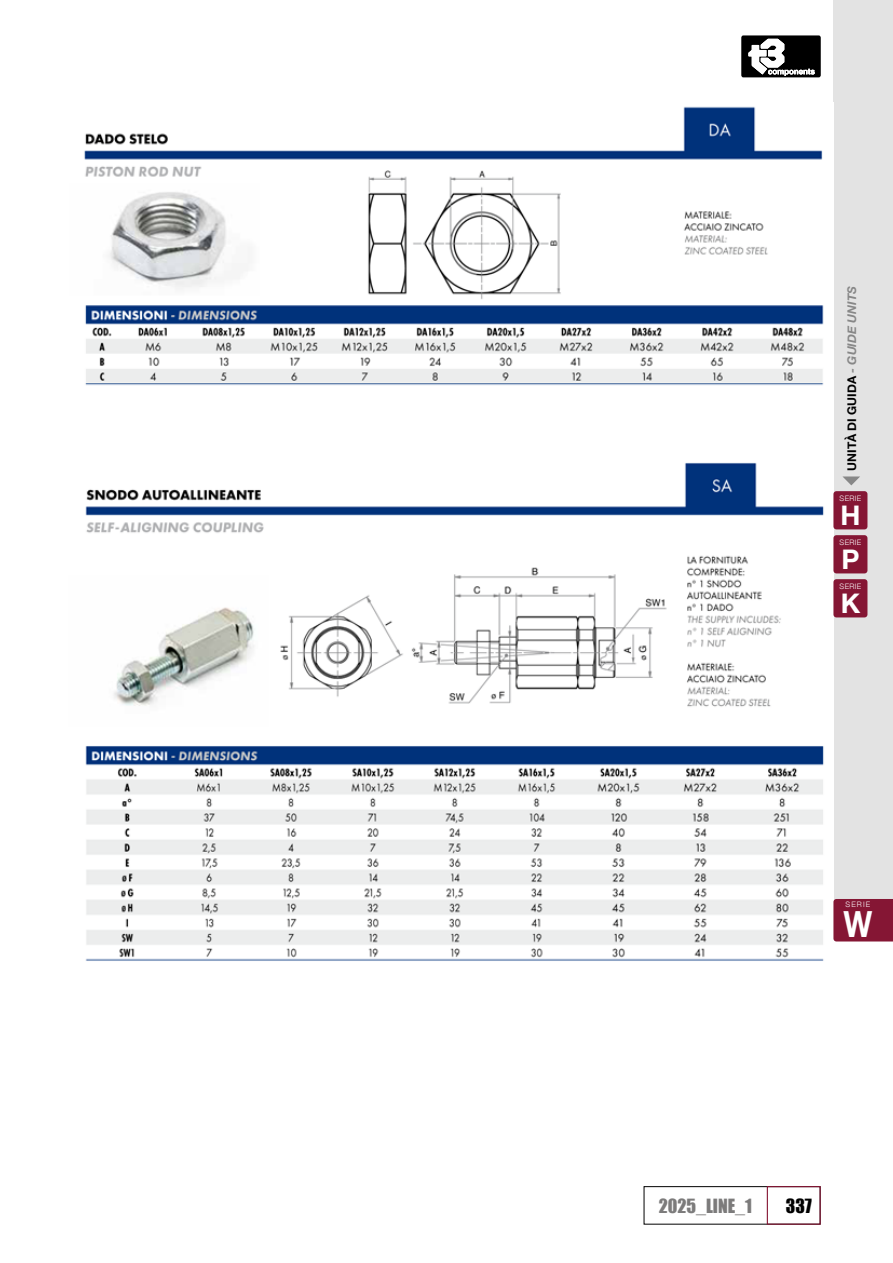
<style>
.page{position:relative;width:893px;height:1263px;background:#fff}
.page>*{position:absolute;margin:0;border:0;box-sizing:border-box;transform-origin:0 0}
.t1{font:700 36px "Helvetica Neue";color:#fff;scale:.85 1}
.t2{font:700 27px "Helvetica Neue";color:#fff}
.t3{font:18px "Impact";color:#7c7b7b}
.t4{font:18px "Impact";color:#000}
.t5{font:700 12px "Helvetica Neue";color:#000}
.t6{font:300 7.5px "Helvetica Neue";letter-spacing:.05em;color:#fff}
.s1{font-style:italic;color:#878787}
</style>
<div class="page">
<div style="left:644px;top:1186px;width:176px;height:38px;border:1px solid #000"></div>
<div style="left:767px;top:1186px;width:54px;height:39px;border:1px solid #851634"></div>
<div style="left:741px;top:35px;width:80px;height:43px;background:#999"></div>
<svg style="left:741px;top:35px;width:80px;height:42px;background:#4f4f4f"></svg>
<div style="left:833px;top:0;width:60px;height:914px;background:#e3e3e3"></div>
<img style="left:84px;top:106px;width:740px;height:855px">
<svg style="left:842px;top:476px;width:18px;height:9px"></svg>
<div style="left:833px;top:491px;width:34px;height:38px;background:#851634;border-radius:3px"></div>
<div style="left:833px;top:535px;width:34px;height:38px;background:#851634;border-radius:3px"></div>
<div style="left:833px;top:579px;width:34px;height:38px;background:#851634;border-radius:3px"></div>
<div style="left:833px;top:899px;width:60px;height:42px;background:#851634"></div>
<p class="t5" style="left:843px;top:471px;width:186px;rotate:-90deg">UNITÀ DI GUIDA <span class="s1">- GUIDE UNITS</span></p>
<p class="t6" style="left:840px;top:492px;width:23px">SERIE</p>
<h2 class="t2" style="left:840px;top:494px;width:22px">H</h2>
<p class="t6" style="left:840px;top:536px;width:23px">SERIE</p>
<h2 class="t2" style="left:841px;top:538px;width:20px">P</h2>
<p class="t6" style="left:840px;top:580px;width:23px">SERIE</p>
<h2 class="t2" style="left:841px;top:582px;width:21px">K</h2>
<p class="t6" style="left:845px;top:898px;width:26px">SERIE</p>
<h1 class="t1" style="left:843px;top:895px;width:35px">W</h1>
<h3 class="t3" style="left:659px;top:1191px;width:95px">2025_LINE_1</h3>
<h3 class="t4" style="left:786px;top:1191px;width:27px">337</h3>
</div>
